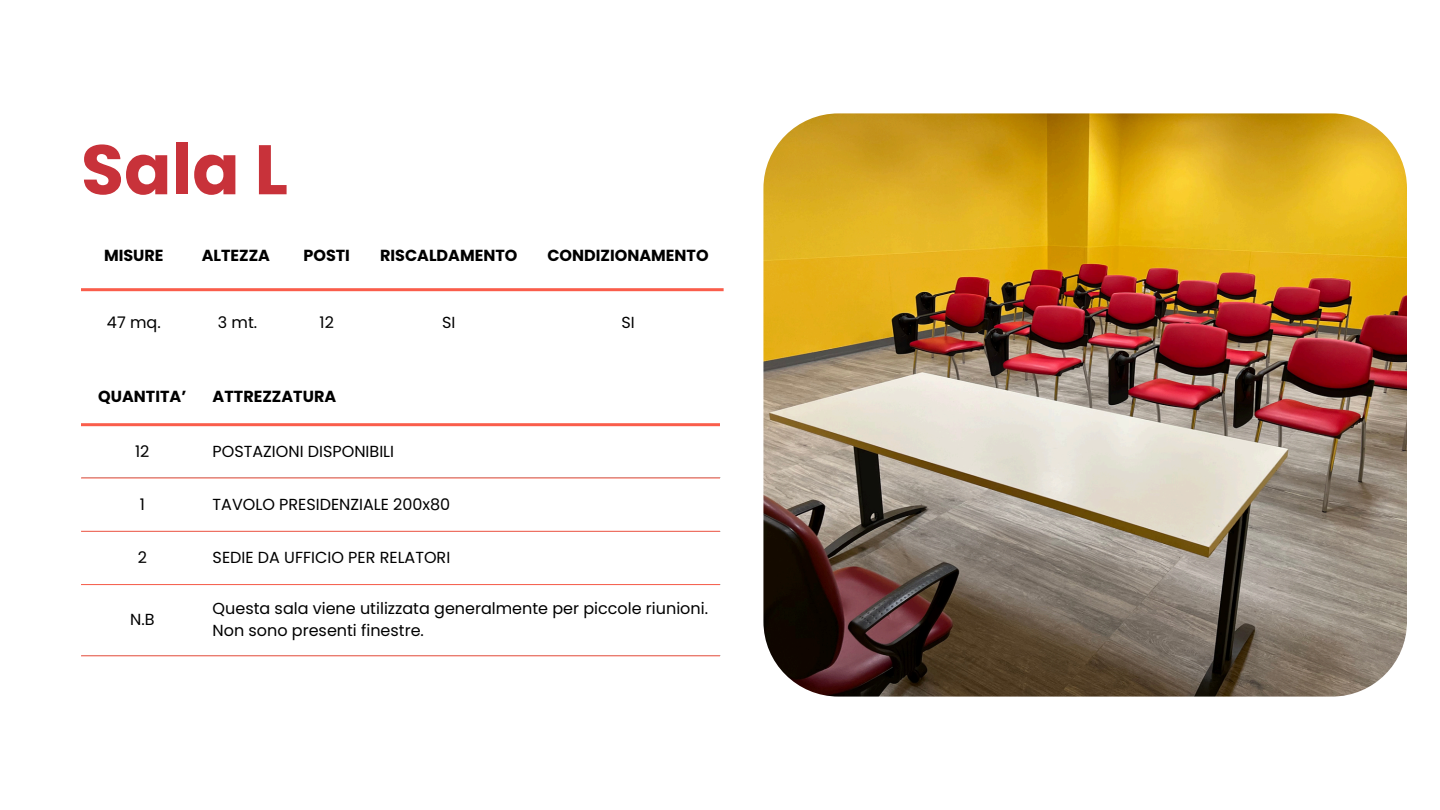
<style>
.page{position:relative;width:1440px;height:810px;background:#fff}
.page>*{position:absolute;margin:0;border:0;box-sizing:border-box;transform-origin:0 0}
.t1{font:700 70px "Poppins";color:#c8323a}
.t2{font:16px/21.8px "Poppins";color:#000}
.t3{font:700 16px "Poppins";color:#000}
</style>
<div class="page">
<svg style="left:81px;top:291px;width:643px;height:1px"></svg>
<hr style="left:81px;top:288px;width:643px;height:3px;background:#fa5d4b">
<img style="left:763px;top:113px;width:644px;height:584px;border-radius:75px">
<svg style="left:81px;top:426px;width:639px;height:160px"></svg>
<hr style="left:81px;top:478px;width:639px;height:1px;background:#fa5d4b">
<hr style="left:81px;top:531px;width:639px;height:1px;background:#fa5d4b">
<hr style="left:81px;top:584px;width:639px;height:1px;background:#fa5d4b">
<hr style="left:81px;top:655px;width:639px;height:1px;background:#fa5d4b">
<hr style="left:81px;top:423px;width:639px;height:3px;background:#fa5d4b">
<p class="t1" style="left:81px;top:121px;width:208px">Sala L</p>
<h1 class="t3" style="left:104px;top:244px;width:61px">MISURE</h1>
<p class="t3" style="left:202px;top:244px;width:70px">ALTEZZA</p>
<p class="t3" style="left:303px;top:244px;width:48px">POSTI</p>
<p class="t3" style="left:380px;top:244px;width:139px">RISCALDAMENTO</p>
<p class="t3" style="left:547px;top:244px;width:163px">CONDIZIONAMENTO</p>
<p class="t2" style="left:107px;top:311px;width:55px">47 mq.</p>
<p class="t2" style="left:218px;top:311px;width:41px">3 mt.</p>
<p class="t2" style="left:320px;top:311px;width:16px">12</p>
<p class="t2" style="left:442px;top:311px;width:15px">SI</p>
<p class="t2" style="left:621px;top:311px;width:15px">SI</p>
<p class="t3" style="left:98px;top:385px;width:90px">QUANTITA’</p>
<p class="t3" style="left:213px;top:385px;width:125px">ATTREZZATURA</p>
<p class="t2" style="left:135px;top:440px;width:16px">12</p>
<p class="t2" style="left:213px;top:440px;width:183px">POSTAZIONI DISPONIBILI</p>
<p class="t2" style="left:140px;top:493px;width:7px">1</p>
<p class="t2" style="left:213px;top:493px;width:239px">TAVOLO PRESIDENZIALE 200x80</p>
<p class="t2" style="left:138px;top:547px;width:11px">2</p>
<p class="t2" style="left:213px;top:547px;width:239px">SEDIE DA UFFICIO PER RELATORI</p>
<p class="t2" style="left:130px;top:609px;width:26px">N.B</p>
<p class="t2" style="left:213px;top:598px;width:497px">Questa sala viene utilizzata generalmente per piccole riunioni.<br>Non sono presenti finestre.</p>
</div>
